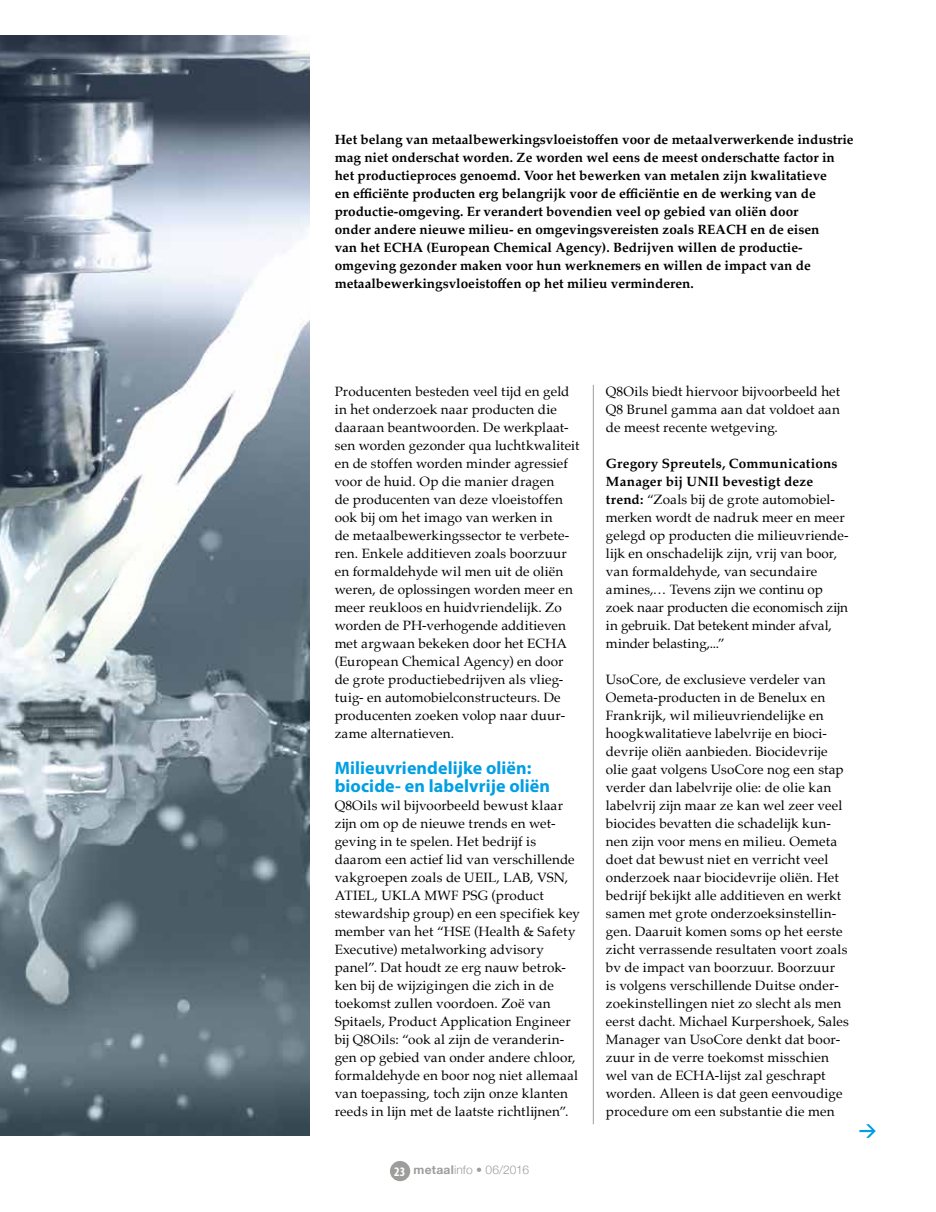
<style>
.page{position:relative;width:936px;height:1212px;background:#fff}
.page>*{position:absolute;margin:0;border:0;box-sizing:border-box;transform-origin:0 0}
.t1{font:700 18px/18px "Myriad Pro";letter-spacing:.005em;color:#009fe3}
.t2{font:13.5px/18px "Palatino";letter-spacing:.01em;color:#000}
.t3{font:700 13.5px/18px "Palatino";color:#000}
.t4{font:300 12px "Helvetica Neue";letter-spacing:.005em;color:#9d9d9c}
.s1{font-family:"Myriad Pro";font-weight:700;font-stretch:condensed;font-size:13.05px;color:#fff}
.s2{font-weight:700}
</style>
<div class="page">
<div style="left:390px;top:1161px;width:20px;height:20px;background:#9d9d9c;border-radius:50%"></div>
<img style="left:0;top:35px;width:309px;height:1100px">
<svg style="left:859px;top:1124px;width:16px;height:14px"></svg>
<hr style="left:593px;top:385px;width:1px;height:739px;background:#9d9d9c">
<p class="t3" style="left:334px;top:130px;width:520px">Het belang van metaalbewerkingsvloeistoffen voor de metaalverwerkende industrie mag niet onderschat worden. Ze worden wel eens de meest onderschatte factor in het productieproces genoemd. Voor het bewerken van metalen zijn kwalitatieve<br>en efficiënte producten erg belangrijk voor de efficiëntie en de werking van de productie-omgeving. Er verandert bovendien veel op gebied van oliën door<br>onder andere nieuwe milieu- en omgevingsvereisten zoals REACH en de eisen<br>van het ECHA (European Chemical Agency). Bedrijven willen de productie&shy;omgeving gezonder maken voor hun werknemers en willen de impact van de metaalbewerkingsvloeistoffen op het milieu verminderen.</p>
<p class="t2" style="left:334px;top:382px;width:246px">Producenten besteden veel tijd en geld in het onderzoek naar producten die daaraan beantwoorden. De werkplaat&shy;sen worden gezonder qua luchtkwaliteit en de stoffen worden minder agressief voor de huid. Op die manier dragen<br>de producenten van deze vloeistoffen ook bij om het imago van werken in<br>de metaalbewerkingssector te verbete&shy;ren. Enkele additieven zoals boorzuur en formaldehyde wil men uit de oliën weren, de oplossingen worden meer en meer reukloos en huidvriendelijk. Zo worden de PH-verhogende additieven met argwaan bekeken door het ECHA (European Chemical Agency) en door de grote productiebedrijven als vlieg&shy;tuig- en automobielconstructeurs. De producenten zoeken volop naar duur&shy;zame alternatieven.</p>
<h1 class="t1" style="left:334px;top:758px;width:217px">Milieuvriendelijke oliën: biocide- en labelvrije oliën</h1>
<p class="t2" style="left:334px;top:796px;width:247px">Q8Oils wil bijvoorbeeld bewust klaar zijn om op de nieuwe trends en wet&shy;geving in te spelen. Het bedrijf is daarom een actief lid van verschillende vakgroepen zoals de UEIL, LAB, VSN, ATIEL, UKLA MWF PSG (product stewardship group) en een specifiek key member van het “HSE (Health &amp; Safety Executive) metalworking advisory panel”. Dat houdt ze erg nauw betrok&shy;ken bij de wijzigingen die zich in de toekomst zullen voordoen. Zoë van Spitaels, Product Application Engineer bij Q8Oils: “ook al zijn de veranderin&shy;gen op gebied van onder andere chloor, formaldehyde en boor nog niet allemaal van toepassing, toch zijn onze klanten reeds in lijn met de laatste richtlijnen”.</p>
<p class="t4" style="left:394px;top:1159px;width:136px"><span class="s1">23</span> <span class="s2">metaal</span>info • 06/2016</p>
<p class="t2" style="left:606px;top:382px;width:236px;text-align:justify">Q8Oils biedt hiervoor bijvoorbeeld het Q8 Brunel gamma aan dat voldoet aan de meest recente wetgeving.</p>
<p class="t2" style="left:606px;top:454px;width:244px"><span class="s2">Gregory Spreutels, Communications Manager bij UNIl bevestigt deze trend:</span> “Zoals bij de grote automobiel&shy;merken wordt de nadruk meer en meer gelegd op producten die milieuvriende&shy;lijk en onschadelijk zijn, vrij van boor, van formaldehyde, van secundaire amines,… Tevens zijn we continu op zoek naar producten die economisch zijn in gebruik. Dat betekent minder afval, minder belasting,...”</p>
<p class="t2" style="left:606px;top:670px;width:244px">UsoCore, de exclusieve verdeler van Oemeta-producten in de Benelux en Frankrijk, wil milieuvriendelijke en hoogkwalitatieve labelvrije en bioci&shy;devrije oliën aanbieden. Biocidevrije olie gaat volgens UsoCore nog een stap verder dan labelvrije olie: de olie kan labelvrij zijn maar ze kan wel zeer veel biocides bevatten die schadelijk kun&shy;nen zijn voor mens en milieu. Oemeta doet dat bewust niet en verricht veel onderzoek naar biocidevrije oliën. Het bedrijf bekijkt alle additieven en werkt samen met grote onderzoeksinstellin&shy;gen. Daaruit komen soms op het eerste zicht verrassende resultaten voort zoals bv de impact van boorzuur. Boorzuur<br>is volgens verschillende Duitse onder&shy;zoekinstellingen niet zo slecht als men eerst dacht. Michael Kurpershoek, Sales Manager van UsoCore denkt dat boor&shy;zuur in de verre toekomst misschien wel van de ECHA-lijst zal geschrapt worden. Alleen is dat geen eenvoudige procedure om een substantie die men</p>
</div>
